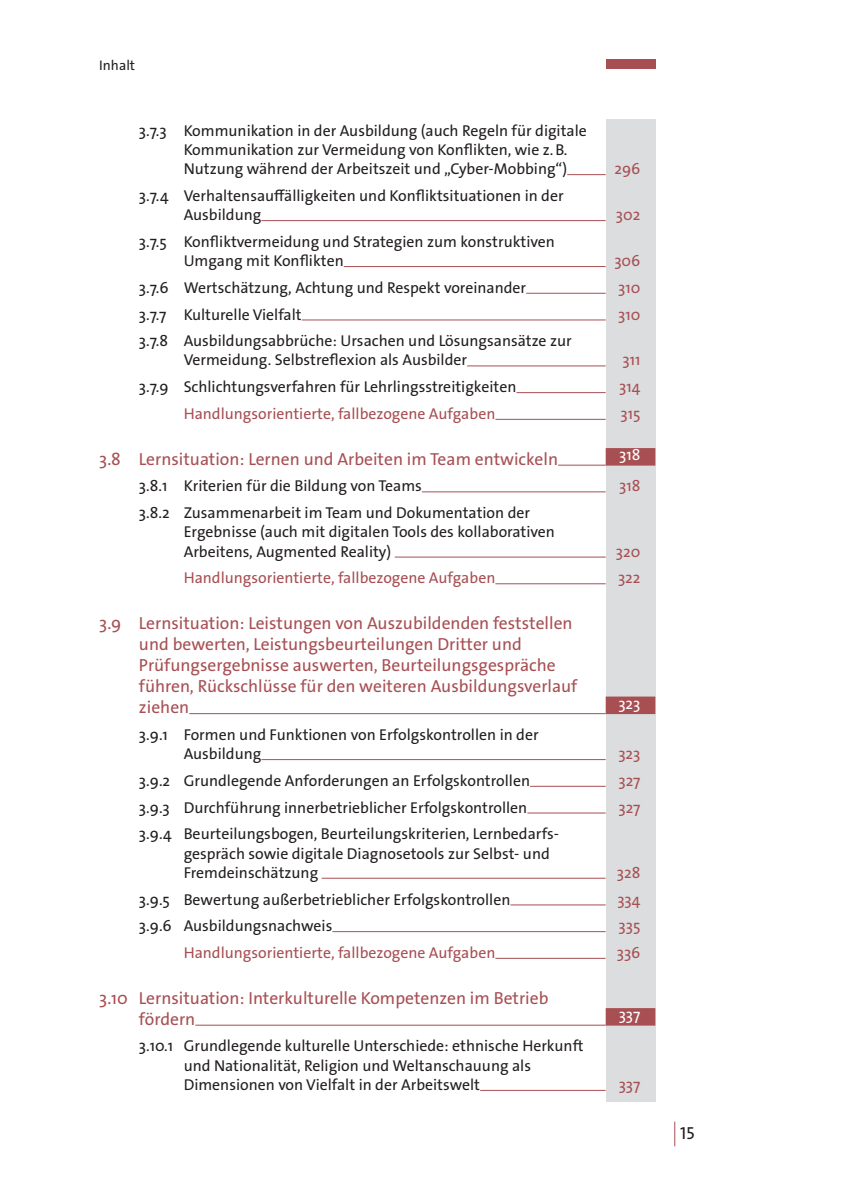
<style>
.page{position:relative;width:844px;height:1191px;background:#fff}
.page>*{position:absolute;margin:0;border:0;box-sizing:border-box;transform-origin:0 0}
.t1{font:17.5px/21px "The Sans Os F";color:#a74f53}
.t2{font:17.5px "The Sans Os F";color:#231f20}
.t3{font:15.75px/19.2px "The Sans Os F";color:#231f20}
.t4{font:15.75px "The Sans Os F";color:#a74f53}
.t5{font:15.75px "The Sans Os F";color:#fff}
.t6{font:14px "The Sans Os F";color:#231f20}
</style>
<div class="page">
<div style="left:605px;top:59px;width:50px;height:10px;background:#a74f53"></div>
<svg style="left:674px;top:1121px;width:1px;height:25px"></svg>
<div style="left:605px;top:119px;width:50px;height:982px;background:#dcdddf"></div>
<hr style="left:567px;top:174px;width:38px;height:1px;background:#a74f53">
<hr style="left:261px;top:220px;width:344px;height:1px;background:#a74f53">
<hr style="left:343px;top:266px;width:262px;height:1px;background:#a74f53">
<hr style="left:526px;top:293px;width:79px;height:1px;background:#a74f53">
<hr style="left:301px;top:319px;width:304px;height:1px;background:#a74f53">
<hr style="left:467px;top:365px;width:138px;height:1px;background:#a74f53">
<hr style="left:516px;top:392px;width:89px;height:1px;background:#a74f53">
<hr style="left:495px;top:419px;width:110px;height:1px;background:#a74f53">
<hr style="left:558px;top:465px;width:47px;height:1px;background:#a74f53">
<div style="left:605px;top:448px;width:50px;height:17px;background:#a74f53"></div>
<hr style="left:422px;top:491px;width:183px;height:1px;background:#a74f53">
<hr style="left:394px;top:556px;width:211px;height:1px;background:#a74f53">
<hr style="left:495px;top:583px;width:110px;height:1px;background:#a74f53">
<hr style="left:189px;top:713px;width:416px;height:1px;background:#a74f53">
<div style="left:605px;top:696px;width:50px;height:18px;background:#a74f53"></div>
<hr style="left:261px;top:759px;width:344px;height:1px;background:#a74f53">
<hr style="left:530px;top:786px;width:75px;height:1px;background:#a74f53">
<hr style="left:527px;top:812px;width:78px;height:1px;background:#a74f53">
<hr style="left:321px;top:877px;width:284px;height:1px;background:#a74f53">
<hr style="left:510px;top:904px;width:95px;height:1px;background:#a74f53">
<hr style="left:332px;top:931px;width:273px;height:1px;background:#a74f53">
<hr style="left:495px;top:957px;width:110px;height:1px;background:#a74f53">
<hr style="left:195px;top:1024px;width:410px;height:1px;background:#a74f53">
<div style="left:605px;top:1008px;width:50px;height:17px;background:#a74f53"></div>
<hr style="left:480px;top:1089px;width:125px;height:1px;background:#a74f53">
<p class="t6" style="left:99px;top:56px;width:37px">Inhalt</p>
<p class="t3" style="left:184px;top:121px;width:404px;text-indent:-45px">3.7.3 Kommunikation in der Ausbildung (auch Regeln für digitale<br>Kommunikation zur Vermeidung von Konflikten, wie z.B.<br>Nutzung während der Arbeitszeit und „Cyber-Mobbing“)</p>
<p class="t3" style="left:184px;top:186px;width:381px;text-indent:-45px">3.7.4 Verhaltensauffälligkeiten und Konfliktsituationen in der<br>Ausbildung</p>
<p class="t3" style="left:184px;top:232px;width:373px;text-indent:-45px">3.7.5 Konfliktvermeidung und Strategien zum konstruktiven<br>Umgang mit Konflikten</p>
<p class="t4" style="left:614px;top:159px;width:27px">296</p>
<p class="t4" style="left:615px;top:205px;width:26px">302</p>
<p class="t4" style="left:614px;top:251px;width:28px">306</p>
<p class="t3" style="left:139px;top:278px;width:388px">3.7.6 Wertschätzung, Achtung und Respekt voreinander</p>
<p class="t4" style="left:618px;top:277px;width:24px">310</p>
<p class="t3" style="left:139px;top:305px;width:164px">3.7.7 Kulturelle Vielfalt</p>
<p class="t4" style="left:618px;top:304px;width:24px">310</p>
<p class="t3" style="left:184px;top:331px;width:389px;text-indent:-45px">3.7.8 Ausbildungsabbrüche: Ursachen und Lösungsansätze zur<br>Vermeidung. Selbstreflexion als Ausbilder</p>
<p class="t4" style="left:622px;top:350px;width:19px">311</p>
<p class="t3" style="left:139px;top:377px;width:379px">3.7.9 Schlichtungsverfahren für Lehrlingsstreitigkeiten</p>
<p class="t4" style="left:619px;top:377px;width:23px">314</p>
<p class="t4" style="left:184px;top:403px;width:313px">Handlungsorientierte, fallbezogene Aufgaben</p>
<p class="t4" style="left:620px;top:403px;width:21px">315</p>
<p class="t1" style="left:99px;top:448px;width:460px">3.8 Lernsituation: Lernen und Arbeiten im Team entwickeln</p>
<p class="t5" style="left:619px;top:445px;width:23px">318</p>
<p class="t3" style="left:139px;top:476px;width:284px">3.8.1 Kriterien für die Bildung von Teams</p>
<p class="t4" style="left:619px;top:476px;width:23px">318</p>
<p class="t3" style="left:184px;top:503px;width:373px;text-indent:-45px">3.8.2 Zusammenarbeit im Team und Dokumentation der<br>Ergebnisse (auch mit digitalen Tools des kollaborativen<br>Arbeitens, Augmented Reality)</p>
<p class="t4" style="left:615px;top:541px;width:26px">320</p>
<p class="t4" style="left:184px;top:568px;width:313px">Handlungsorientierte, fallbezogene Aufgaben</p>
<p class="t4" style="left:617px;top:568px;width:24px">322</p>
<p class="t1" style="left:139px;top:613px;width:440px;text-indent:-40px">3.9 Lernsituation: Leistungen von Auszubildenden feststellen und bewerten, Leistungsbeurteilungen Dritter und Prüfungsergebnisse auswerten, Beurteilungsgespräche führen, Rückschlüsse für den weiteren Ausbildungsverlauf ziehen</p>
<p class="t5" style="left:618px;top:693px;width:24px">323</p>
<p class="t3" style="left:184px;top:725px;width:356px;text-indent:-45px">3.9.1 Formen und Funktionen von Erfolgskontrollen in der<br>Ausbildung</p>
<p class="t4" style="left:618px;top:743px;width:24px">323</p>
<p class="t3" style="left:139px;top:771px;width:392px">3.9.2 Grundlegende Anforderungen an Erfolgskontrollen</p>
<p class="t4" style="left:618px;top:770px;width:24px">327</p>
<p class="t3" style="left:139px;top:797px;width:389px">3.9.3 Durchführung innerbetrieblicher Erfolgskontrollen</p>
<p class="t4" style="left:618px;top:797px;width:24px">327</p>
<p class="t3" style="left:184px;top:824px;width:375px;text-indent:-45px">3.9.4 Beurteilungsbogen, Beurteilungskriterien, Lernbedarfs&shy;gespräch sowie digitale Diagnosetools zur Selbst- und<br>Fremdeinschätzung</p>
<p class="t4" style="left:616px;top:862px;width:25px">328</p>
<p class="t3" style="left:139px;top:889px;width:373px">3.9.5 Bewertung außerbetrieblicher Erfolgskontrollen</p>
<p class="t4" style="left:617px;top:889px;width:25px">334</p>
<p class="t3" style="left:139px;top:916px;width:195px">3.9.6 Ausbildungsnachweis</p>
<p class="t4" style="left:618px;top:915px;width:23px">335</p>
<p class="t4" style="left:184px;top:942px;width:313px">Handlungsorientierte, fallbezogene Aufgaben</p>
<p class="t4" style="left:616px;top:942px;width:25px">336</p>
<p class="t1" style="left:139px;top:987px;width:411px;text-indent:-40px">3.10 Lernsituation: Interkulturelle Kompetenzen im Betrieb fördern</p>
<p class="t5" style="left:618px;top:1004px;width:23px">337</p>
<p class="t3" style="left:184px;top:1036px;width:401px;text-indent:-45px">3.10.1 Grundlegende kulturelle Unterschiede: ethnische Herkunft und Nationalität, Religion und Weltanschauung als<br>Dimensionen von Vielfalt in der Arbeitswelt</p>
<p class="t4" style="left:618px;top:1074px;width:23px">337</p>
<p class="t2" style="left:680px;top:1122px;width:16px">15</p>
</div>
